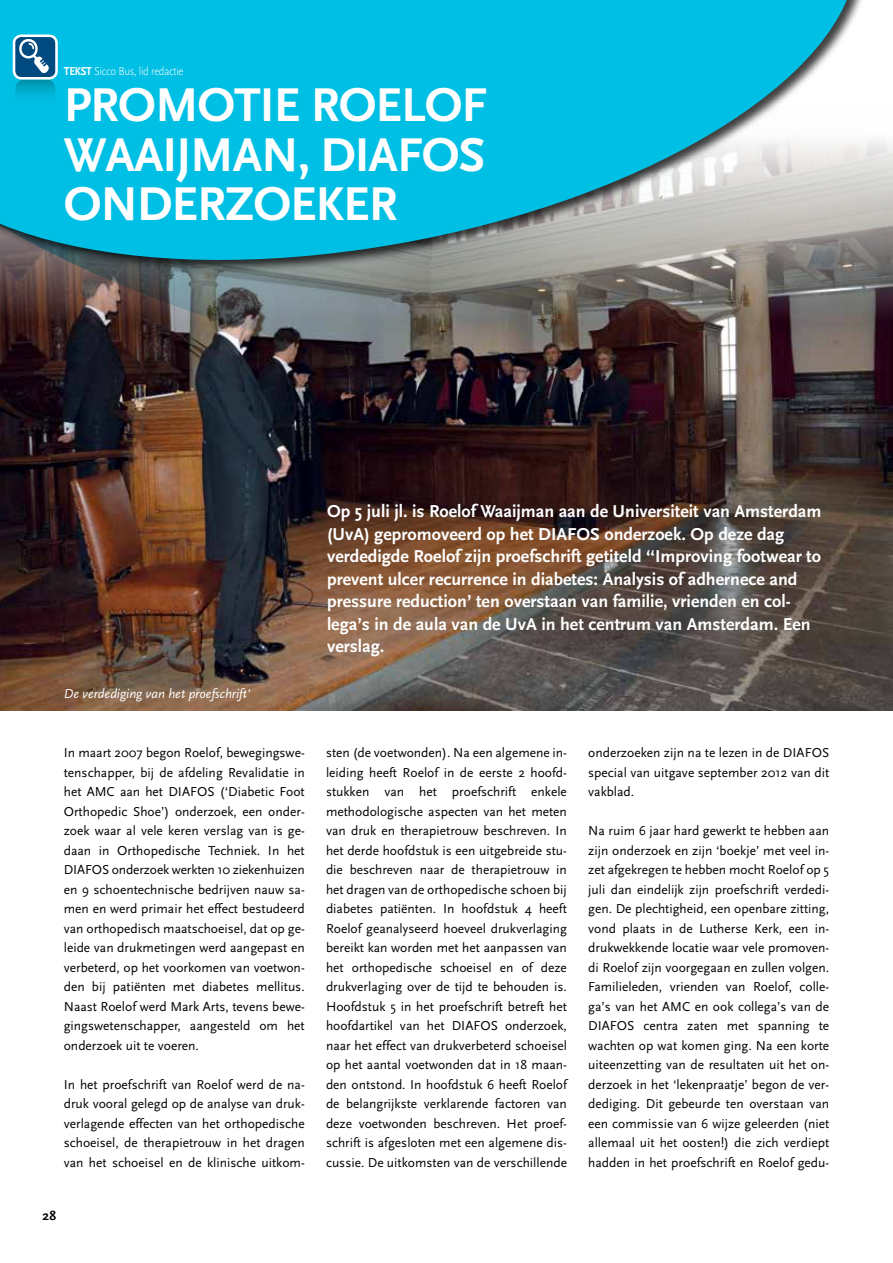
<style>
.page{position:relative;width:893px;height:1263px;background:#fff}
.page>*{position:absolute;margin:0;border:0;box-sizing:border-box;transform-origin:0 0}
.t1{font:700 49.5px/49.5px "AD Scala Sans";letter-spacing:-.02em;color:#fff;text-align:justify}
.t2{font:700 18px/22.5px "AD Scala Sans";color:#fff}
.t3{font:13.5px/19.5px "AD Scala Sans Romein";color:#000;text-align:justify}
.t4{font:italic 13.5px "AD Scala Sans";color:#fff}
.t5{font:700 13.5px "AD Scala Sans";color:#000}
.t6{font:300 12px "Scala Sans";letter-spacing:-.025em;color:#fff;scale:.9 1}
.s1{font-family:"AD Scala Sans";font-weight:700}
</style>
<div class="page">
<img style="left:0;top:419px;width:893px;height:291px">
<img style="left:0;top:140px;width:893px;height:279px">
<svg style="left:0;top:0;width:877px;height:292px;background:#36b6ce"></svg>
<svg style="left:15px;top:80px;width:40px;height:39px"></svg>
<div style="left:14px;top:36px;width:43px;height:42px;background:#004a80;border-radius:7px"></div>
<div style="left:13px;top:35px;width:45px;height:45px;border:3px solid #fff;border-radius:7px"></div>
<svg style="left:18px;top:38px;width:31px;height:35px"></svg>
<p class="t6" style="left:64px;top:65px;width:135px"><span class="s1">TEKST</span> Sicco Bus, lid redactie</p>
<p class="t1" style="left:64px;top:82px;width:425px">PROMOTIE ROELOF WAAIJMAN, DIAFOS ONDERZOEKER</p>
<p class="t4" style="left:64px;top:686px;width:188px">De verdediging van het proefschrift'</p>
<p class="t3" style="left:64px;top:743px;width:242px">In maart 2007 begon Roelof, bewegingswe&shy;tenschapper, bij de afdeling Revalidatie in het AMC aan het DIAFOS (‘Diabetic Foot Orthopedic Shoe’) onderzoek, een onder&shy;zoek waar al vele keren verslag van is ge&shy;daan in Orthopedische Techniek. In het DIAFOS onderzoek werkten 10 ziekenhuizen en 9 schoentechnische bedrijven nauw sa&shy;men en werd primair het effect bestudeerd van orthopedisch maatschoeisel, dat op ge&shy;leide van drukmetingen werd aangepast en verbeterd, op het voorkomen van voetwon&shy;den bij patiënten met diabetes mellitus.<br>Naast Roelof werd Mark Arts, tevens bewe&shy;gingswetenschapper, aangesteld om het onderzoek uit te voeren.</p>
<p class="t3" style="left:64px;top:1075px;width:242px">In het proefschrift van Roelof werd de na&shy;druk vooral gelegd op de analyse van druk&shy;verlagende effecten van het orthopedische schoeisel, de therapietrouw in het dragen van het schoeisel en de klinische uitkom-</p>
<p class="t5" style="left:43px;top:1208px;width:15px">28</p>
<p class="t2" style="left:327px;top:500px;width:496px">Op 5 juli jl. is Roelof Waaijman aan de Universiteit van Amsterdam (UvA) gepromoveerd op het DIAFOS onderzoek. Op deze dag verdedigde Roelof zijn proefschrift getiteld ‘‘Improving footwear to prevent ulcer recurrence in diabetes: Analysis of adhernece and pressure reduction’ ten overstaan van familie, vrienden en col&shy;lega’s in de aula van de UvA in het centrum van Amsterdam. Een verslag.</p>
<p class="t3" style="left:326px;top:743px;width:242px">sten (de voetwonden). Na een algemene in&shy;leiding heeft Roelof in de eerste 2 hoofd&shy;stukken van het proefschrift enkele methodologische aspecten van het meten van druk en therapietrouw beschreven. In het derde hoofdstuk is een uitgebreide stu&shy;die beschreven naar de therapietrouw in het dragen van de orthopedische schoen bij diabetes patiënten. In hoofdstuk 4 heeft Roelof geanalyseerd hoeveel drukverlaging bereikt kan worden met het aanpassen van het orthopedische schoeisel en of deze drukverlaging over de tijd te behouden is.<br>Hoofdstuk 5 in het proefschrift betreft het hoofdartikel van het DIAFOS onderzoek, naar het effect van drukverbeterd schoeisel op het aantal voetwonden dat in 18 maan&shy;den ontstond. In hoofdstuk 6 heeft Roelof de belangrijkste verklarende factoren van deze voetwonden beschreven. Het proef&shy;schrift is afgesloten met een algemene dis&shy;cussie. De uitkomsten van de verschillende</p>
<p class="t3" style="left:588px;top:743px;width:242px">onderzoeken zijn na te lezen in de DIAFOS special van uitgave september 2012 van dit vakblad.</p>
<p class="t3" style="left:588px;top:821px;width:242px">Na ruim 6 jaar hard gewerkt te hebben aan zijn onderzoek en zijn ‘boekje’ met veel in&shy;zet afgekregen te hebben mocht Roelof op 5 juli dan eindelijk zijn proefschrift verdedi&shy;gen. De plechtigheid, een openbare zitting, vond plaats in de Lutherse Kerk, een in&shy;drukwekkende locatie waar vele promoven&shy;di Roelof zijn voorgegaan en zullen volgen.<br>Familieleden, vrienden van Roelof, colle&shy;ga’s van het AMC en ook collega’s van de DIAFOS centra zaten met spanning te wachten op wat komen ging. Na een korte uiteenzetting van de resultaten uit het on&shy;derzoek in het ‘lekenpraatje’ begon de ver&shy;dediging. Dit gebeurde ten overstaan van een commissie van 6 wijze geleerden (niet allemaal uit het oosten!) die zich verdiept hadden in het proefschrift en Roelof gedu-</p>
</div>
